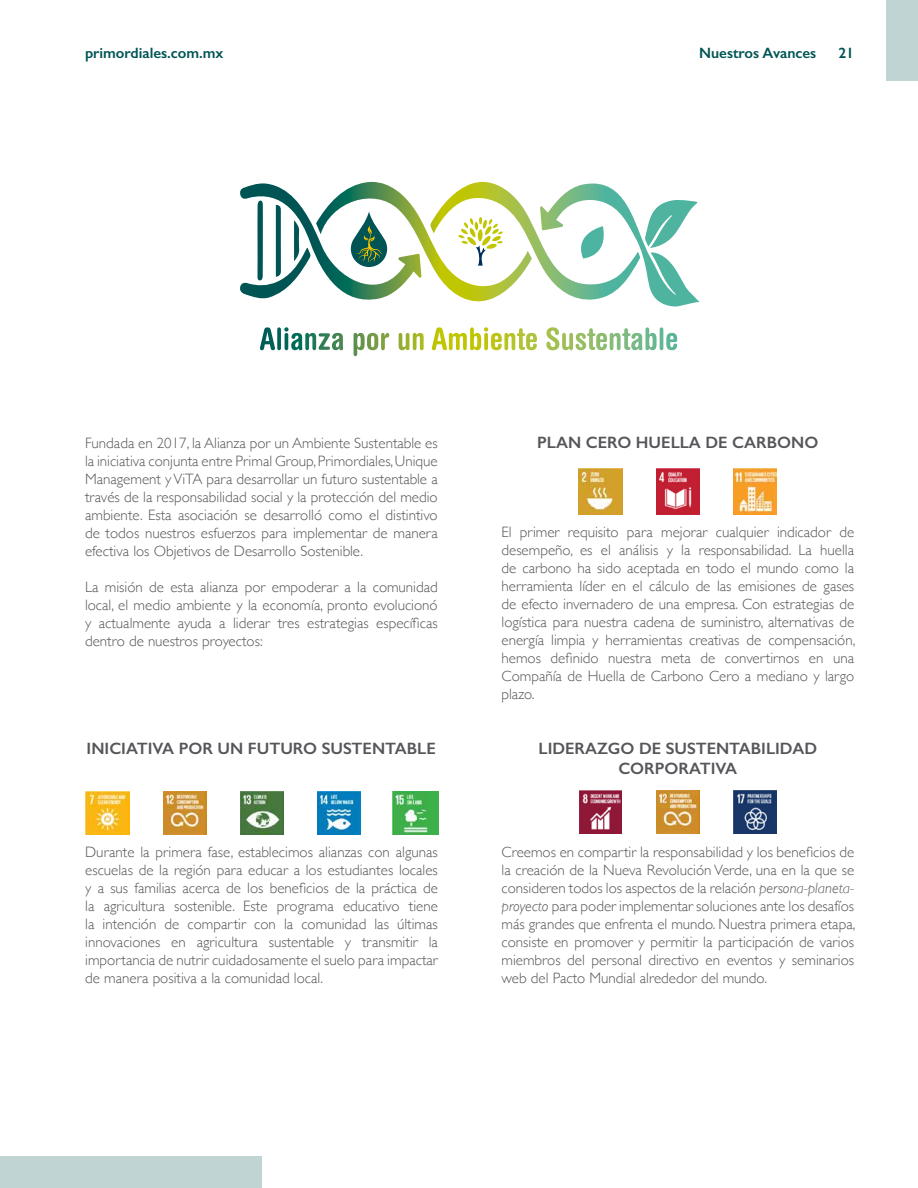
<style>
.page{position:relative;width:918px;height:1188px;background:#fff}
.page>*{position:absolute;margin:0;border:0;box-sizing:border-box;transform-origin:0 0}
.t1{font:600 16.5px/19.8px "Gill Sans";color:#55565a;text-align:center}
.t2{font:300 15px/18px "Gill Sans";color:#55565a;text-align:justify}
.t3{font:600 15px "Gill Sans";color:#005454}
.s1{font-style:italic}
</style>
<div class="page">
<div style="left:886px;top:0;width:32px;height:81px;background:#c0d4d4"></div>
<div style="left:0;top:1156px;width:261px;height:32px;background:#c0d4d4"></div>
<img style="left:579px;top:469px;width:43px;height:45px">
<img style="left:656px;top:469px;width:44px;height:45px">
<img style="left:734px;top:469px;width:43px;height:45px">
<img style="left:86px;top:792px;width:43px;height:42px">
<img style="left:163px;top:792px;width:43px;height:42px">
<img style="left:240px;top:792px;width:44px;height:42px">
<img style="left:317px;top:792px;width:44px;height:42px">
<img style="left:393px;top:792px;width:45px;height:42px">
<img style="left:580px;top:791px;width:42px;height:42px">
<img style="left:656px;top:791px;width:43px;height:42px">
<img style="left:733px;top:791px;width:44px;height:42px">
<svg style="left:240px;top:182px;width:460px;height:125px"></svg>
<svg style="left:260px;top:327px;width:15px;height:23px"></svg>
<svg style="left:277px;top:327px;width:4px;height:23px"></svg>
<svg style="left:284px;top:327px;width:59px;height:23px"></svg>
<svg style="left:354px;top:333px;width:35px;height:23px"></svg>
<svg style="left:399px;top:333px;width:25px;height:17px"></svg>
<svg style="left:432px;top:327px;width:105px;height:23px"></svg>
<svg style="left:546px;top:327px;width:111px;height:23px"></svg>
<svg style="left:660px;top:327px;width:3px;height:23px"></svg>
<svg style="left:666px;top:333px;width:11px;height:17px"></svg>
<p class="t3" style="left:85px;top:44px;width:140px">primordiales.com.mx</p>
<p class="t3" style="left:699px;top:44px;width:119px">Nuestros Avances</p>
<p class="t3" style="left:838px;top:44px;width:17px">21</p>
<p class="t2" style="left:85px;top:434px;width:354px">Fundada en 2017, la Alianza por un Ambiente Sustentable es la iniciativa conjunta entre Primal Group, Primordiales, Unique Management y ViTA para desarrollar un futuro sustentable a través de la responsabilidad social y la protección del medio ambiente. Esta asociación se desarrolló como el distintivo de todos nuestros esfuerzos para implementar de manera efectiva los Objetivos de Desarrollo Sostenible.</p>
<p class="t2" style="left:85px;top:578px;width:354px">La misión de esta alianza por empoderar a la comunidad local, el medio ambiente y la economía, pronto evolucionó y actualmente ayuda a liderar tres estrategias específicas dentro de nuestros proyectos:</p>
<p class="t1" style="left:87px;top:738px;width:351px">INICIATIVA POR UN FUTURO SUSTENTABLE</p>
<p class="t1" style="left:537px;top:433px;width:283px">PLAN CERO HUELLA DE CARBONO</p>
<p class="t2" style="left:502px;top:523px;width:355px">El primer requisito para mejorar cualquier indicador de desempeño, es el análisis y la responsabilidad. La huella de carbono ha sido aceptada en todo el mundo como la herramienta líder en el cálculo de las emisiones de gases de efecto invernadero de una empresa. Con estrategias de logística para nuestra cadena de suministro, alternativas de energía limpia y herramientas creativas de compensación, hemos definido nuestra meta de convertirnos en una Compañía de Huella de Carbono Cero a mediano y largo plazo.</p>
<p class="t1" style="left:539px;top:739px;width:280px">LIDERAZGO DE SUSTENTABILIDAD<br>CORPORATIVA</p>
<p class="t2" style="left:85px;top:843px;width:354px">Durante la primera fase, establecimos alianzas con algunas escuelas de la región para educar a los estudiantes locales y a sus familias acerca de los beneficios de la práctica de la agricultura sostenible. Este programa educativo tiene la intención de compartir con la comunidad las últimas innovaciones en agricultura sustentable y transmitir la importancia de nutrir cuidadosamente el suelo para impactar de manera positiva a la comunidad local.</p>
<p class="t2" style="left:502px;top:843px;width:355px">Creemos en compartir la responsabilidad y los beneficios de la creación de la Nueva Revolución Verde, una en la que se consideren todos los aspectos de la relación <span class="s1">persona-planeta&shy;proyecto</span> para poder implementar soluciones ante los desafíos más grandes que enfrenta el mundo. Nuestra primera etapa, consiste en promover y permitir la participación de varios miembros del personal directivo en eventos y seminarios web del Pacto Mundial alrededor del mundo.</p>
</div>
